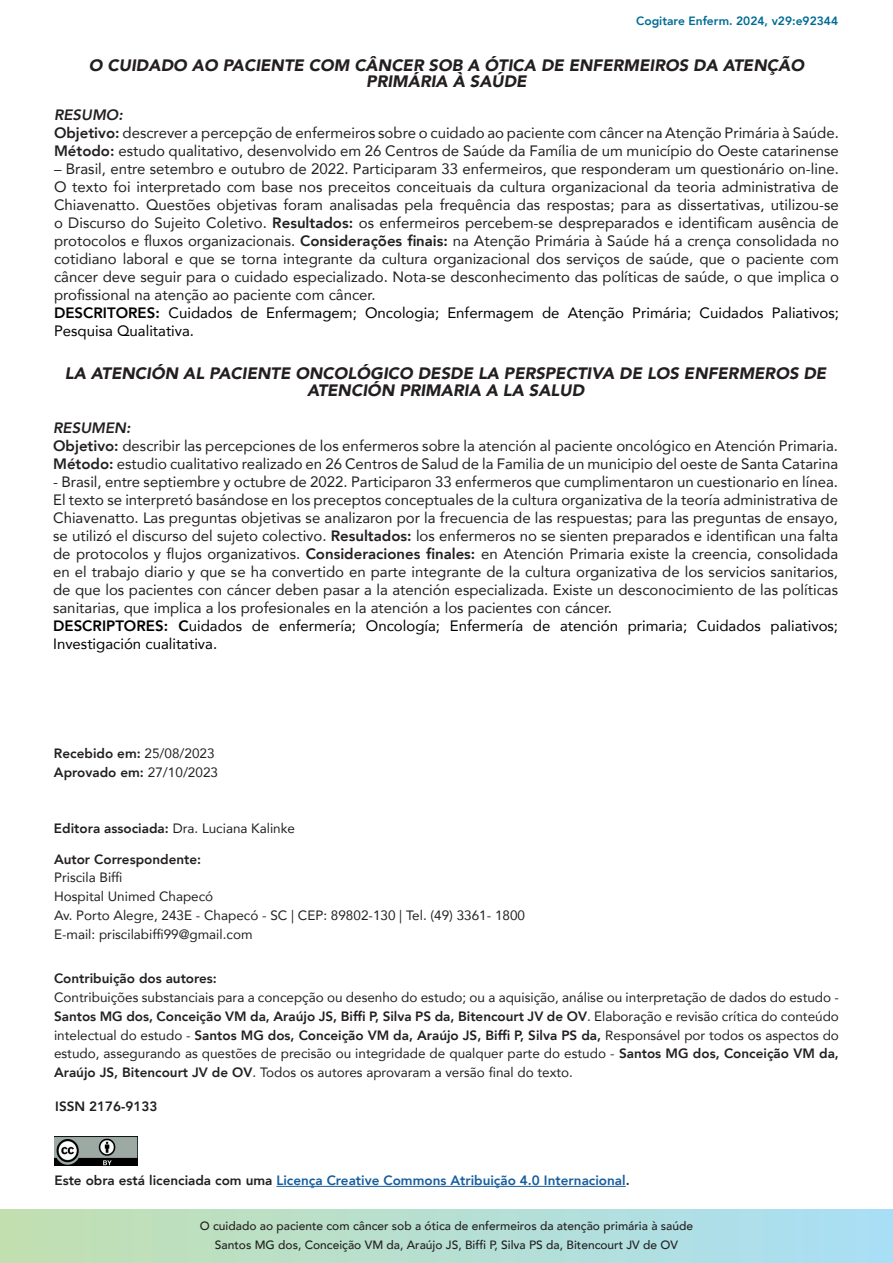
<style>
.page{position:relative;width:893px;height:1263px;background:#fff}
.page>*{position:absolute;margin:0;border:0;box-sizing:border-box;transform-origin:0 0}
.t1{font:italic 900 16.5px/16.5px "Avenir";color:#231f20;text-align:center}
.t2{font:15px/18px "Avenir";color:#231f20}
.t3{font:15px/18px "Avenir";color:#000001}
.t4{font:italic 800 15px "Avenir";color:#231f20}
.Correspondentes{font:13.5px/18.8px "Avenir";color:#231f20;text-align:justify}
.Correspondentes-2{font:800 13.5px "Avenir";color:#231f20}
.t5{font:800 13.5px "Avenir";color:#175d9e}
.Legenda{font:800 13.5px "Avenir";color:#231f20}
.t6{font:500 12px/18.6px "Avenir";color:#231f20;text-align:center}
.t7{font:800 12px "Avenir";color:#006c95}
.s1{font-weight:800}
.s2{font-weight:400}
.s3{color:#231f20}
</style>
<div class="page">
<svg style="left:0;top:1209px;width:893px;height:54px;background:#b6dfd2"></svg>
<img style="left:54px;top:1137px;width:84px;height:29px">
<hr style="left:276px;top:1186px;width:350px;height:1px;background:#175d9e">
<p class="t7" style="left:636px;top:10px;width:203px">Cogitare Enferm. 2024, v29:e92344</p>
<p class="t1" style="left:89px;top:56px;width:717px">O CUIDADO AO PACIENTE COM CÂNCER SOB A ÓTICA DE ENFERMEIROS DA ATENÇÃO<br>PRIMÁRIA À SAÚDE</p>
<p class="t4" style="left:54px;top:106px;width:70px">RESUMO:</p>
<p class="t2" style="left:54px;top:123px;width:786px"><span class="s1">Objetivo:</span> descrever a percepção de enfermeiros sobre o cuidado ao paciente com câncer na Atenção Primária à Saúde.<br><span class="s1">Método:</span> estudo qualitativo, desenvolvido em 26 Centros de Saúde da Família de um município do Oeste catarinense</p>
<p class="t2" style="left:54px;top:159px;width:786px;text-align:justify">– Brasil, entre setembro e outubro de 2022. Participaram 33 enfermeiros, que responderam um questionário on-line.<br>O texto foi interpretado com base nos preceitos conceituais da cultura organizacional da teoria administrativa de Chiavenatto. Questões objetivas foram analisadas pela frequência das respostas; para as dissertativas, utilizou-se o Discurso do Sujeito Coletivo. <span class="s1">Resultados:</span> os enfermeiros percebem-se despreparados e identificam ausência de protocolos e fluxos organizacionais. <span class="s1">Considerações finais:</span> na Atenção Primária à Saúde há a crença consolidada no cotidiano laboral e que se torna integrante da cultura organizacional dos serviços de saúde, que o paciente com câncer deve seguir para o cuidado especializado. Nota-se desconhecimento das políticas de saúde, o que implica o profissional na atenção ao paciente com câncer.</p>
<p class="t3" style="left:54px;top:303px;width:786px"><span class="s1">DESCRITORES:</span> Cuidados de Enfermagem; Oncologia; Enfermagem de Atenção Primária; Cuidados Paliativos;<br>Pesquisa Qualitativa.</p>
<p class="t1" style="left:65px;top:365px;width:763px">LA ATENCIÓN AL PACIENTE ONCOLÓGICO DESDE LA PERSPECTIVA DE LOS ENFERMEROS DE<br>ATENCIÓN PRIMARIA A LA SALUD</p>
<p class="t4" style="left:53px;top:419px;width:79px">RESUMEN:</p>
<p class="t2" style="left:53px;top:436px;width:786px"><span class="s1">Objetivo:</span> describir las percepciones de los enfermeros sobre la atención al paciente oncológico en Atención Primaria.<br><span class="s1">Método:</span> estudio cualitativo realizado en 26 Centros de Salud de la Familia de un municipio del oeste de Santa Catarina</p>
<p class="t2" style="left:53px;top:472px;width:786px;text-align:justify">- Brasil, entre septiembre y octubre de 2022. Participaron 33 enfermeros que cumplimentaron un cuestionario en línea.<br>El texto se interpretó basándose en los preceptos conceptuales de la cultura organizativa de la teoría administrativa de Chiavenatto. Las preguntas objetivas se analizaron por la frecuencia de las respuestas; para las preguntas de ensayo, se utilizó el discurso del sujeto colectivo. <span class="s1">Resultados:</span> los enfermeros no se sienten preparados e identifican una falta de protocolos y flujos organizativos. <span class="s1">Consideraciones finales:</span> en Atención Primaria existe la creencia, consolidada en el trabajo diario y que se ha convertido en parte integrante de la cultura organizativa de los servicios sanitarios, de que los pacientes con cáncer deben pasar a la atención especializada. Existe un desconocimiento de las políticas sanitarias, que implica a los profesionales en la atención a los pacientes con cáncer.</p>
<p class="t3" style="left:53px;top:616px;width:786px"><span class="s1">DESCRIPTORES: C</span>uidados de enfermería; Oncología; Enfermería de atención primaria; Cuidados paliativos;<br>Investigación cualitativa.</p>
<p class="Correspondentes-2" style="left:54px;top:741px;width:162px">Recebido em: <span class="s2">25/08/2023</span></p>
<p class="Correspondentes-2" style="left:54px;top:760px;width:166px">Aprovado em: <span class="s2">27/10/2023</span></p>
<p class="Correspondentes" style="left:54px;top:819px;width:243px"><span class="s1">Editora associada:</span> Dra. Luciana Kalinke</p>
<p class="Correspondentes-2" style="left:54px;top:847px;width:149px">Autor Correspondente:</p>
<p class="Correspondentes" style="left:54px;top:868px;width:70px">Priscila Biffi</p>
<p class="Correspondentes" style="left:54px;top:887px;width:161px">Hospital Unimed Chapecó</p>
<p class="Correspondentes" style="left:54px;top:905px;width:473px">Av. Porto Alegre, 243E - Chapecó - SC | CEP: 89802-130 | Tel. (49) 3361- 1800</p>
<p class="Correspondentes" style="left:54px;top:924px;width:200px">E-mail: priscilabiffi99@gmail.com</p>
<p class="Correspondentes-2" style="left:54px;top:966px;width:164px">Contribuição dos autores:</p>
<p class="Correspondentes" style="left:54px;top:987px;width:786px">Contribuições substanciais para a concepção ou desenho do estudo; ou a aquisição, análise ou interpretação de dados do estudo - <span class="s1">Santos MG dos, Conceição VM da, Araújo JS, Biffi P, Silva PS da, Bitencourt JV de OV</span>. Elaboração e revisão crítica do conteúdo intelectual do estudo - <span class="s1">Santos MG dos, Conceição VM da, Araújo JS, Biffi P, Silva PS da,</span> Responsável por todos os aspectos do estudo, assegurando as questões de precisão ou integridade de qualquer parte do estudo - <span class="s1">Santos MG dos, Conceição VM da, Araújo JS, Bitencourt JV de OV</span>. Todos os autores aprovaram a versão final do texto.</p>
<p class="Legenda" style="left:55px;top:1094px;width:104px">ISSN 2176-9133</p>
<p class="t5" style="left:54px;top:1168px;width:577px"><span class="s3">Este obra está licenciada com uma</span> Licença Creative Commons Atribuição 4.0 Internacional<span class="s3">.</span></p>
<p class="t6" style="left:200px;top:1216px;width:495px">O cuidado ao paciente com câncer sob a ótica de enfermeiros da atenção primária à saúde<br>Santos MG dos, Conceição VM da, Araújo JS, Biffi P, Silva PS da, Bitencourt JV de OV</p>
</div>
